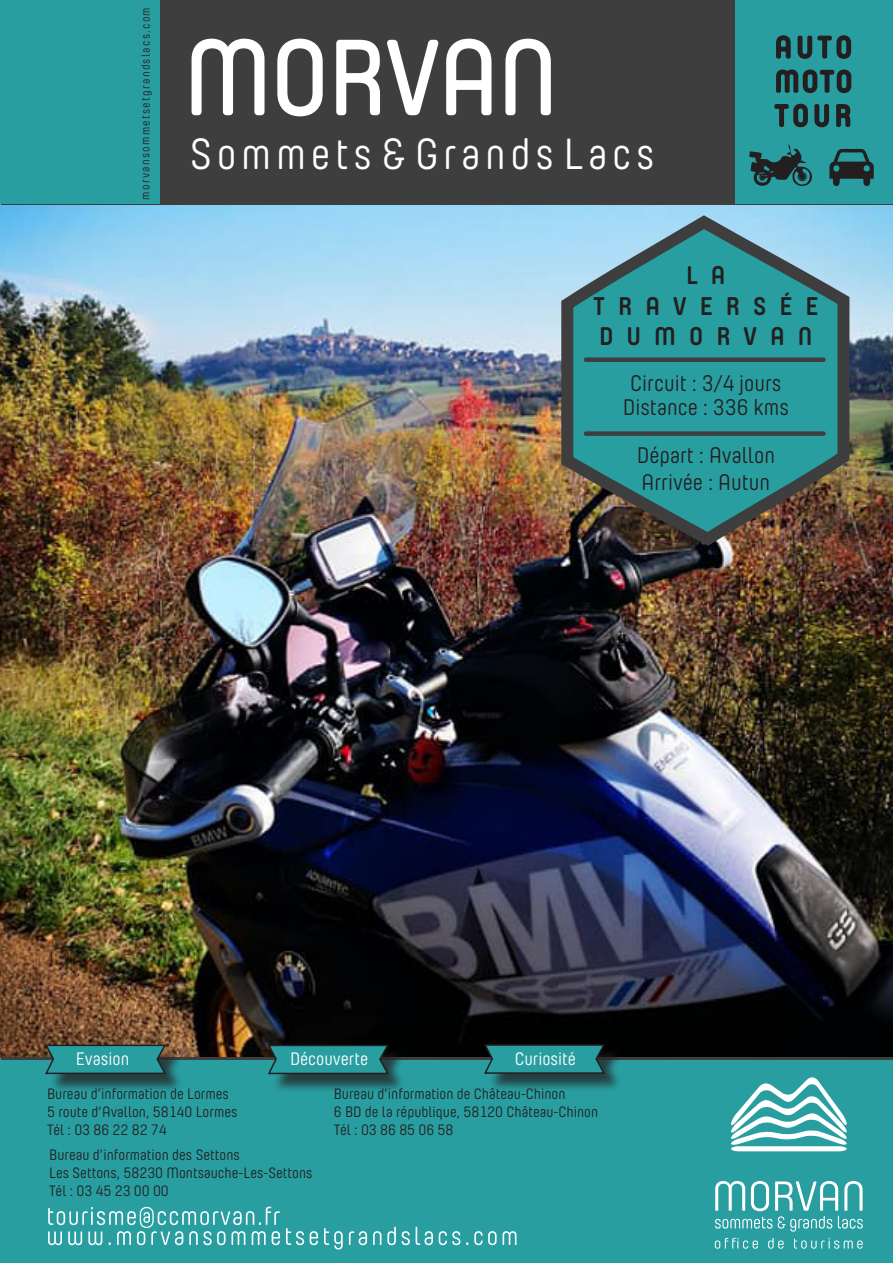
<style>
.page{position:relative;width:893px;height:1263px;background:#fff}
.page>*{position:absolute;margin:0;border:0;box-sizing:border-box;transform-origin:0 0}
.t1{font:103.5px "Yummo";color:#fff}
.t2{font:43.5px "Yummo";letter-spacing:.11em;color:#fff}
.t3{font:700 25.5px "Yummo";letter-spacing:.51em;color:#231f20}
.t4{font:22.5px "Yummo";color:#231f20}
.t5{font:18px "Yummo";color:#fff}
.t6{font:15px "Yummo";color:#231f20}
.t7{font:12px "Yummo";letter-spacing:.105em;color:#231f20}
</style>
<div class="page">
<img style="left:0;top:204px;width:893px;height:855px">
<svg style="left:555px;top:206px;width:300px;height:347px;background:#4a9093"></svg>
<div style="left:0;top:1059px;width:893px;height:204px;background:#299ea1"></div>
<div style="left:1px;top:0;width:892px;height:204px;background:#3e3e3f"></div>
<div style="left:735px;top:0;width:158px;height:204px;background:#299ea1"></div>
<div style="left:0;top:0;width:160px;height:204px;background:#299ea1"></div>
<svg style="left:191px;top:38px;width:74px;height:78px"></svg>
<svg style="left:277px;top:38px;width:46px;height:79px"></svg>
<svg style="left:336px;top:39px;width:101px;height:77px"></svg>
<svg style="left:446px;top:38px;width:46px;height:78px"></svg>
<svg style="left:505px;top:38px;width:46px;height:78px"></svg>
<svg style="left:776px;top:35px;width:76px;height:24px"></svg>
<svg style="left:776px;top:69px;width:76px;height:24px"></svg>
<svg style="left:774px;top:103px;width:77px;height:25px"></svg>
<svg style="left:749px;top:144px;width:63px;height:42px"></svg>
<svg style="left:829px;top:149px;width:45px;height:37px"></svg>
<svg style="left:583px;top:357px;width:243px;height:5px"></svg>
<svg style="left:583px;top:431px;width:243px;height:5px"></svg>
<svg style="left:48px;top:1206px;width:232px;height:39px"></svg>
<svg style="left:286px;top:1228px;width:18px;height:17px"></svg>
<svg style="left:310px;top:1231px;width:8px;height:14px"></svg>
<svg style="left:324px;top:1228px;width:19px;height:21px"></svg>
<svg style="left:349px;top:1231px;width:18px;height:14px"></svg>
<svg style="left:373px;top:1231px;width:8px;height:14px"></svg>
<svg style="left:387px;top:1227px;width:9px;height:18px"></svg>
<svg style="left:402px;top:1231px;width:8px;height:14px"></svg>
<svg style="left:416px;top:1227px;width:17px;height:18px"></svg>
<svg style="left:439px;top:1231px;width:21px;height:14px"></svg>
<svg style="left:474px;top:1231px;width:23px;height:14px"></svg>
<svg style="left:503px;top:1231px;width:13px;height:14px"></svg>
<svg style="left:715px;top:1181px;width:148px;height:50px"></svg>
<svg style="left:731px;top:1077px;width:116px;height:74px"></svg>
<svg style="left:715px;top:1238px;width:43px;height:11px"></svg>
<svg style="left:768px;top:1238px;width:16px;height:11px"></svg>
<svg style="left:794px;top:1238px;width:69px;height:11px"></svg>
<hr style="left:1px;top:1058px;width:892px;height:2px;background:#3e3e3f">
<div style="left:47px;top:1047px;width:144px;height:52px;background:#231f20;opacity:.75"></div>
<svg style="left:44px;top:1044px;width:123px;height:31px"></svg>
<div style="left:270px;top:1047px;width:144px;height:52px;background:#231f20;opacity:.75"></div>
<svg style="left:266px;top:1044px;width:124px;height:31px"></svg>
<div style="left:486px;top:1046px;width:144px;height:52px;background:#231f20;opacity:.75"></div>
<svg style="left:483px;top:1043px;width:123px;height:31px"></svg>
<p class="t7" style="left:137px;top:200px;width:194px;rotate:-90deg">morvansommetsetgrandslacs.com</p>
<h1 class="t1" style="left:185px;top:5px;width:375px">MORVAN</h1>
<h2 class="t2" style="left:190px;top:124px;width:466px">Sommets &amp; Grands Lacs</h2>
<p class="t3" style="left:686px;top:252px;width:41px">L A</p>
<p class="t3" style="left:593px;top:283px;width:227px">TRAVERSÉE</p>
<p class="t3" style="left:599px;top:313px;width:215px">DUMORVAN</p>
<p class="t4" style="left:630px;top:367px;width:153px">Circuit : 3/4 jours</p>
<p class="t4" style="left:623px;top:391px;width:168px">Distance : 336 kms</p>
<p class="t4" style="left:637px;top:440px;width:140px">Départ : Avallon</p>
<p class="t4" style="left:641px;top:467px;width:130px">Arrivée : Autun</p>
<p class="t5" style="left:76px;top:1046px;width:55px">Evasion</p>
<p class="t5" style="left:290px;top:1046px;width:80px">Découverte</p>
<p class="t5" style="left:515px;top:1046px;width:63px">Curiosité</p>
<p class="t6" style="left:47px;top:1083px;width:183px">Bureau d’information de Lormes</p>
<p class="t6" style="left:47px;top:1101px;width:192px">5 route d’Avallon, 58140 Lormes</p>
<p class="t6" style="left:47px;top:1119px;width:121px">Tél : 03 86 22 82 74</p>
<p class="t6" style="left:334px;top:1083px;width:233px">Bureau d’information de Château-Chinon</p>
<p class="t6" style="left:334px;top:1101px;width:266px">6 BD de la république, 58120 Château-Chinon</p>
<p class="t6" style="left:334px;top:1119px;width:121px">Tél : 03 86 85 06 58</p>
<p class="t6" style="left:49px;top:1144px;width:192px">Bureau d’information des Settons</p>
<p class="t6" style="left:49px;top:1162px;width:265px">Les Settons, 58230 Montsauche-Les-Settons</p>
<p class="t6" style="left:49px;top:1180px;width:121px">Tél : 03 45 23 00 00</p>
</div>
